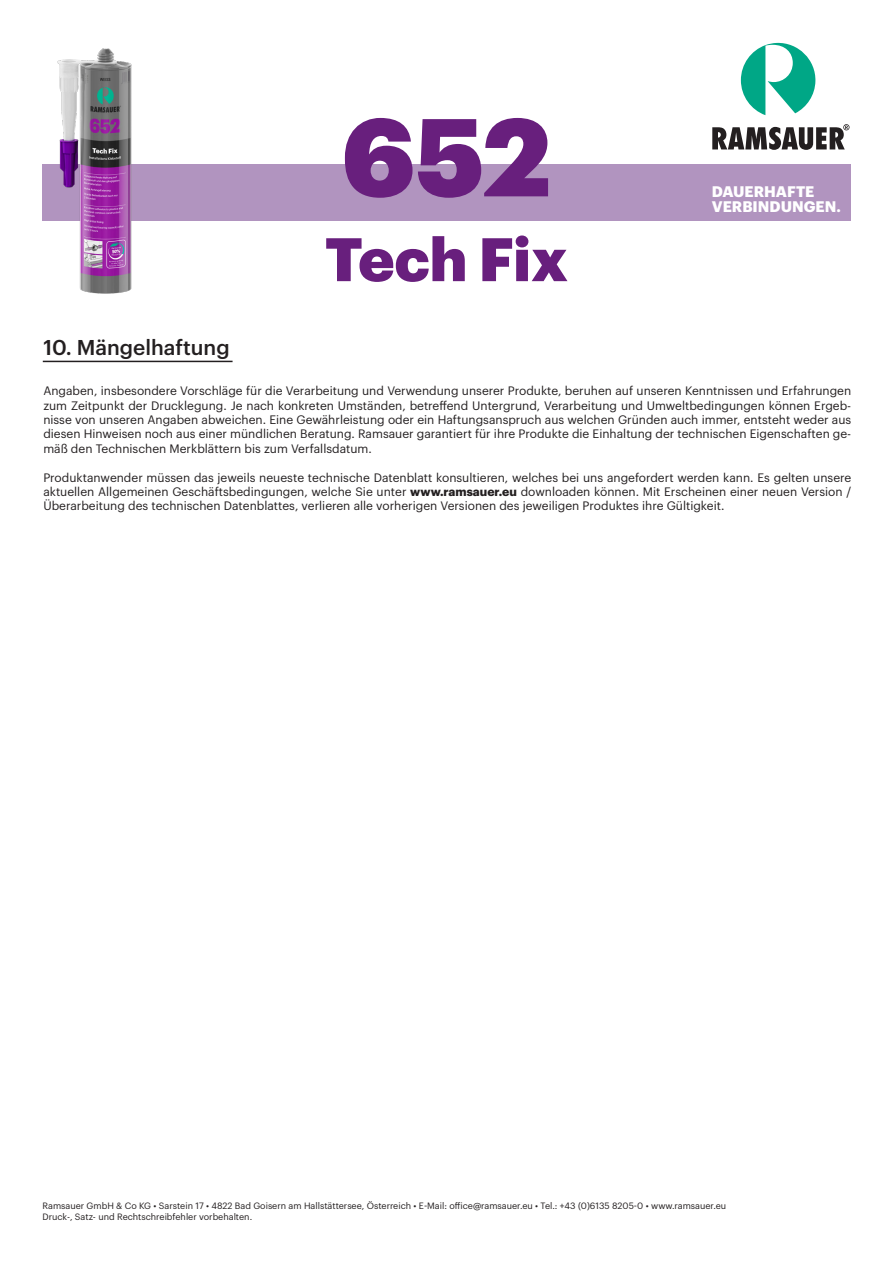
<style>
.page{position:relative;width:893px;height:1263px;background:#fff}
.page>*{position:absolute;margin:0;border:0;box-sizing:border-box;transform-origin:0 0}
.t1{font:900 108px "Graphik";color:#681f7d}
.t2{font:900 60px "Graphik";color:#681f7d}
.t3{font:500 21px "Graphik";color:#231f20}
.t4{font:700 15px "Graphik";color:#fff}
.t5{font:12px/14.4px "Graphik";color:#231f20;text-align:justify}
.t6{font:9px "Graphik";color:#231f20}
.s1{font-weight:700}
</style>
<div class="page">
<div style="left:43px;top:164px;width:808px;height:57px;background:#b194bf"></div>
<hr style="left:43px;top:361px;width:190px;height:1px;background:#231f20">
<svg style="left:712px;top:124px;width:137px;height:26px"></svg>
<svg style="left:741px;top:43px;width:75px;height:72px"></svg>
<img style="left:57px;top:48px;width:75px;height:246px">
<p class="t1" style="left:341px;top:73px;width:211px">652</p>
<p class="t2" style="left:325px;top:213px;width:244px">Tech Fix</p>
<p class="t4" style="left:712px;top:180px;width:104px">DAUERHAFTE</p>
<p class="t4" style="left:712px;top:195px;width:131px">VERBINDUNGEN.</p>
<p class="t3" style="left:43px;top:331px;width:188px">10. Mängelhaftung</p>
<p class="t5" style="left:43px;top:383px;width:809px">Angaben, insbesondere Vorschläge für die Verarbeitung und Verwendung unserer Produkte, beruhen auf unseren Kenntnissen und Erfahrungen zum Zeitpunkt der Drucklegung. Je nach konkreten Umständen, betreffend Untergrund, Verarbeitung und Umweltbedingungen können Ergeb&shy;nisse von unseren Angaben abweichen. Eine Gewährleistung oder ein Haftungsanspruch aus welchen Gründen auch immer, entsteht weder aus diesen Hinweisen noch aus einer mündlichen Beratung. Ramsauer garantiert für ihre Produkte die Einhaltung der technischen Eigenschaften ge&shy;mäß den Technischen Merkblättern bis zum Verfallsdatum.</p>
<p class="t5" style="left:43px;top:469px;width:809px">Produktanwender müssen das jeweils neueste technische Datenblatt konsultieren, welches bei uns angefordert werden kann. Es gelten unsere aktuellen Allgemeinen Geschäftsbedingungen, welche Sie unter <span class="s1">www.ramsauer.eu</span> downloaden können. Mit Erscheinen einer neuen Version / Überarbeitung des technischen Datenblattes, verlieren alle vorherigen Versionen des jeweiligen Produktes ihre Gültigkeit.</p>
<p class="t6" style="left:43px;top:1199px;width:685px">Ramsauer GmbH &amp; Co KG • Sarstein 17 • 4822 Bad Goisern am Hallstättersee, Österreich • E-Mail: office@ramsauer.eu • Tel.: +43 (0)6135 8205-0 • www.ramsauer.eu</p>
<p class="t6" style="left:43px;top:1210px;width:211px">Druck-, Satz- und Rechtschreibfehler vorbehalten.</p>
</div>
